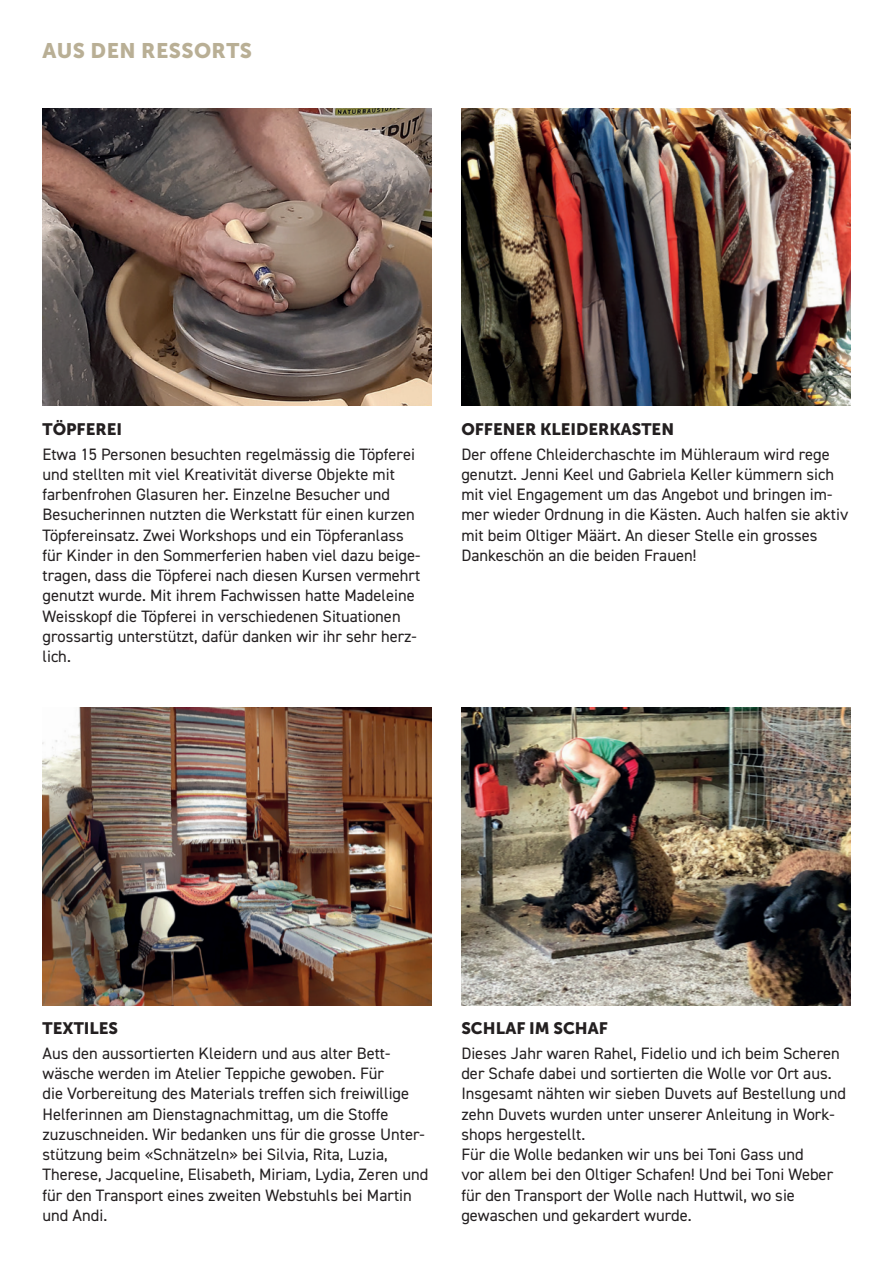
<style>
.page{position:relative;width:893px;height:1263px;background:#fff}
.page>*{position:absolute;margin:0;border:0;box-sizing:border-box;transform-origin:0 0}
.t1{font:21px "Museo Sans 900";letter-spacing:.02em;color:#b9af95}
.t2{font:16.5px/20.2px "DIN2014";color:#231f20}
.t3{font:16.5px "Museo Sans 900";color:#231f20}
</style>
<div class="page">
<img style="left:461px;top:108px;width:389px;height:298px">
<img style="left:43px;top:108px;width:389px;height:298px">
<img style="left:461px;top:707px;width:389px;height:298px">
<img style="left:43px;top:707px;width:389px;height:298px">
<p class="t1" style="left:43px;top:39px;width:211px">AUS DEN RESSORTS</p>
<p class="t3" style="left:43px;top:420px;width:81px">TÖPFEREI</p>
<p class="t2" style="left:43px;top:443px;width:380px">Etwa 15 Personen besuchten regelmässig die Töpferei und stellten mit viel Kreativität diverse Objekte mit farbenfrohen Glasuren her. Einzelne Besucher und Besucherinnen nutzten die Werkstatt für einen kurzen Töpfereinsatz. Zwei Workshops und ein Töpferanlass für Kinder in den Sommerferien haben viel dazu beige&shy;tragen, dass die Töpferei nach diesen Kursen vermehrt genutzt wurde. Mit ihrem Fachwissen hatte Madeleine Weisskopf die Töpferei in verschiedenen Situationen grossartig unterstützt, dafür danken wir ihr sehr herz&shy;lich.</p>
<p class="t3" style="left:461px;top:420px;width:214px">OFFENER KLEIDERKASTEN</p>
<p class="t2" style="left:461px;top:443px;width:388px">Der offene Chleiderchaschte im Mühleraum wird rege genutzt. Jenni Keel und Gabriela Keller kümmern sich mit viel Engagement um das Angebot und bringen im&shy;mer wieder Ordnung in die Kästen. Auch halfen sie aktiv mit beim Oltiger Määrt. An dieser Stelle ein grosses Dankeschön an die beiden Frauen!</p>
<p class="t3" style="left:43px;top:1019px;width:77px">TEXTILES</p>
<p class="t2" style="left:43px;top:1043px;width:387px">Aus den aussortierten Kleidern und aus alter Bett&shy;wäsche werden im Atelier Teppiche gewoben. Für<br>die Vorbereitung des Materials treffen sich freiwillige Helferinnen am Dienstagnachmittag, um die Stoffe zuzuschneiden. Wir bedanken uns für die grosse Unter&shy;stützung beim «Schnätzeln» bei Silvia, Rita, Luzia, Therese, Jacqueline, Elisabeth, Miriam, Lydia, Zeren und für den Transport eines zweiten Webstuhls bei Martin und Andi.</p>
<p class="t3" style="left:461px;top:1019px;width:148px">SCHLAF IM SCHAF</p>
<p class="t2" style="left:461px;top:1043px;width:386px">Dieses Jahr waren Rahel, Fidelio und ich beim Scheren der Schafe dabei und sortierten die Wolle vor Ort aus.<br>Insgesamt nähten wir sieben Duvets auf Bestellung und zehn Duvets wurden unter unserer Anleitung in Work&shy;shops hergestellt.<br>Für die Wolle bedanken wir uns bei Toni Gass und<br>vor allem bei den Oltiger Schafen! Und bei Toni Weber für den Transport der Wolle nach Huttwil, wo sie gewaschen und gekardert wurde.</p>
</div>
